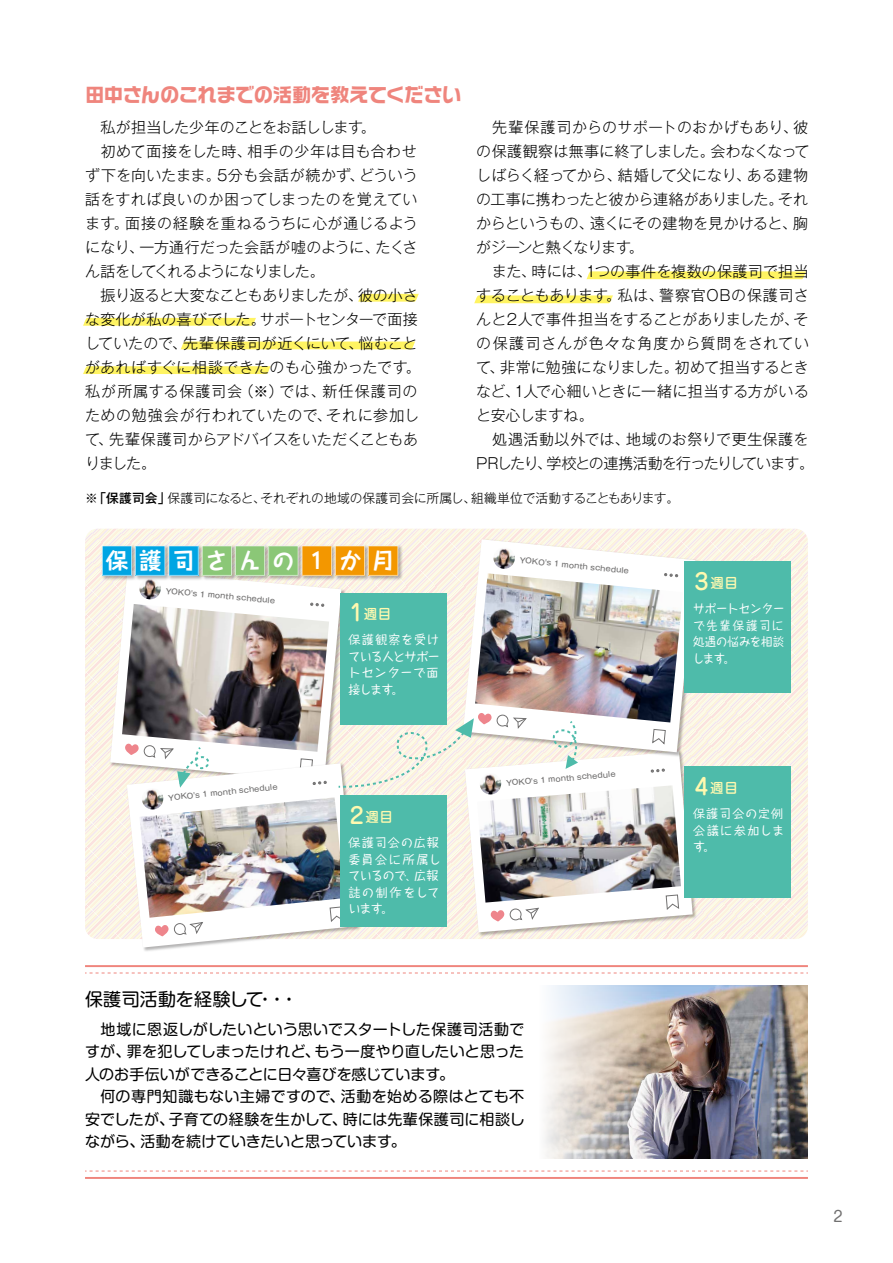
<style>
.page{position:relative;width:893px;height:1263px;background:#fff}
.page>*{position:absolute;margin:0;border:0;box-sizing:border-box;transform-origin:0 0}
.t1{font:700 22.5px "Taka Hand Std";letter-spacing:.48em;color:#fff}
.t2{font:19.5px "True Logo G Extra RKSJ H";letter-spacing:-.035em;color:#ef857d}
.t3{font:18px "Shin M Go Pro";letter-spacing:.01em;color:#000}
.t4{font:300 15px/24px "Gothic MB101 Pr 5";letter-spacing:.005em;color:#000}
.t5{font:15px/22.5px "Shin M Go Pro";letter-spacing:.005em;color:#000}
.t6{font:300 15px/24px "Gothic MB101 Pr 5";letter-spacing:-.02em;color:#000}
.t7{font:15px "Shin M Go Pro";color:#727171}
.t8{font:500 13.5px "Jun 34 Pro";letter-spacing:.05em;color:#fff9b0}
.t9{font:300 12.75px "Gothic MB101 Pr 5";color:#000}
.t10{font:500 12px/16.5px "Taka Hand Std";letter-spacing:.055em;color:#fff;text-align:justify}
.t11{font:500 12px/16.5px "Taka Hand Std";letter-spacing:.085em;color:#fff}
.t12{font:500 12px/16.5px "Taka Hand Std";letter-spacing:.055em;color:#fff;text-align:justify;scale:.95 1}
.t13{font:500 7.5px "Gothic MB101 Pr 5";color:#727171}
.s1{font-weight:500}
.s2{font-size:22.5px}
</style>
<div class="page">
<svg style="left:358px;top:294px;width:61px;height:8px"></svg>
<svg style="left:83px;top:318px;width:173px;height:8px"></svg>
<svg style="left:181px;top:341px;width:234px;height:8px;background:#fff46e"></svg>
<svg style="left:83px;top:366px;width:188px;height:8px;background:#fff469"></svg>
<svg style="left:586px;top:271px;width:220px;height:8px;background:#fff46c"></svg>
<svg style="left:474px;top:295px;width:139px;height:8px"></svg>
<svg style="left:85px;top:529px;width:723px;height:410px;background:#faf1e5"></svg>
<svg style="left:110px;top:582px;width:231px;height:199px"></svg>
<img style="left:139px;top:582px;width:22px;height:18px">
<img style="left:122px;top:604px;width:207px;height:148px">
<img style="left:665px;top:986px;width:143px;height:172px">
<svg style="left:545px;top:985px;width:120px;height:174px;background:#d2cdca"></svg>
<hr style="left:85px;top:965px;width:723px;height:2px;background:#ef857d">
<svg style="left:85px;top:972px;width:723px;height:1px"></svg>
<hr style="left:85px;top:1177px;width:723px;height:2px;background:#ef857d">
<svg style="left:85px;top:1170px;width:723px;height:1px"></svg>
<img style="left:100px;top:544px;width:33px;height:38px">
<img style="left:133px;top:544px;width:34px;height:38px">
<img style="left:167px;top:544px;width:33px;height:38px">
<img style="left:200px;top:544px;width:33px;height:38px">
<img style="left:233px;top:544px;width:34px;height:38px">
<img style="left:267px;top:544px;width:33px;height:38px">
<img style="left:300px;top:544px;width:33px;height:38px">
<img style="left:333px;top:544px;width:33px;height:38px">
<img style="left:366px;top:544px;width:38px;height:38px">
<svg style="left:102px;top:546px;width:296px;height:29px;background:#8ab07f"></svg>
<img style="left:461px;top:538px;width:240px;height:220px">
<svg style="left:463px;top:539px;width:232px;height:213px"></svg>
<img style="left:493px;top:547px;width:22px;height:22px">
<img style="left:475px;top:573px;width:208px;height:138px">
<div style="left:684px;top:561px;width:107px;height:132px;background:#4ebbaa"></div>
<div style="left:684px;top:766px;width:107px;height:132px;background:#4ebbaa"></div>
<div style="left:340px;top:593px;width:106px;height:131px;background:#4ebbaa"></div>
<svg style="left:310px;top:603px;width:14px;height:3px"></svg>
<svg style="left:664px;top:573px;width:14px;height:4px"></svg>
<img style="left:125px;top:711px;width:568px;height:236px">
<h2 class="t2" style="left:85px;top:85px;width:378px">田中さんのこれまでの活動を教えてください</h2>
<p class="t4" style="left:476px;top:114px;width:335px">　先輩保護司からのサポートのおかげもあり、彼の保護観察は無事に終了しました。会わなくなってしばらく経ってから、結婚して父になり、ある建物の工事に携わったと彼から連絡がありました。それからというもの、遠くにその建物を見かけると、胸がジーンと熱くなります。<br>　また、時には、1つの事件を複数の保護司で担当することもあります。私は、警察官OBの保護司さんと2人で事件担当をすることがありましたが、その保護司さんが色々な角度から質問をされていて、非常に勉強になりました。初めて担当するときなど、1人で心細いときに一緒に担当する方がいると安心しますね。</p>
<p class="t6" style="left:476px;top:426px;width:339px;text-indent:16px">処遇活動以外では、地域のお祭りで更生保護を<br>PRしたり、学校との連携活動を行ったりしています。</p>
<p class="t9" style="left:85px;top:488px;width:596px">※<span class="s1">「保護司会」</span>保護司になると、それぞれの地域の保護司会に所属し、組織単位で活動することもあります。</p>
<p class="t4" style="left:85px;top:114px;width:337px">　私が担当した少年のことをお話しします。<br>　初めて面接をした時、相手の少年は目も合わせず下を向いたまま。5分も会話が続かず、どういう話をすれば良いのか困ってしまったのを覚えています。面接の経験を重ねるうちに心が通じるようになり、一方通行だった会話が嘘のように、たくさん話をしてくれるようになりました。<br>　振り返ると大変なこともありましたが、彼の小さな変化が私の喜びでした。サポートセンターで面接していたので、先輩保護司が近くにいて、悩むことがあればすぐに相談できたのも心強かったです。私が所属する保護司会（※）では、新任保護司のための勉強会が行われていたので、それに参加して、先輩保護司からアドバイスをいただくこともありました。</p>
<h1 class="t1" style="left:106px;top:544px;width:290px">保護司さんの 1 か月</h1>
<p class="t13" style="left:166px;top:585px;width:111px;rotate:5deg">YOKO's 1 month schedule</p>
<p class="t8" style="left:350px;top:603px;width:43px"><span class="s2">1</span>週目</p>
<p class="t10" style="left:348px;top:630px;width:93px">保護観察を受けている人とサポートセンターで面接します。</p>
<p class="t13" style="left:520px;top:553px;width:111px;rotate:6deg">YOKO's 1 month schedule</p>
<p class="t8" style="left:694px;top:572px;width:45px"><span class="s2">3</span>週目</p>
<p class="t12" style="left:693px;top:599px;width:98px">サポートセンターで先輩保護司に処遇の悩みを相談します。</p>
<p class="t13" style="left:168px;top:792px;width:111px;rotate:-6deg">YOKO's 1 month schedule</p>
<p class="t3" style="left:85px;top:984px;width:215px">保護司活動を経験して・・・</p>
<p class="t8" style="left:350px;top:806px;width:45px"><span class="s2">2</span>週目</p>
<p class="t11" style="left:348px;top:833px;width:94px">保護司会の広報委員会に所属しているので、広報誌の制作をしています。</p>
<p class="t13" style="left:506px;top:777px;width:111px;rotate:-5deg">YOKO's 1 month schedule</p>
<p class="t5" style="left:85px;top:1016px;width:441px">　地域に恩返しがしたいという思いでスタートした保護司活動ですが、罪を犯してしまったけれど、もう一度やり直したいと思った人のお手伝いができることに日々喜びを感じています。<br>　何の専門知識もない主婦ですので、活動を始める際はとても不安でしたが、子育ての経験を生かして、時には先輩保護司に相談しながら、活動を続けていきたいと思っています。</p>
<p class="t8" style="left:694px;top:777px;width:45px"><span class="s2">4</span>週目</p>
<p class="t10" style="left:693px;top:804px;width:92px">保護司会の定例会議に参加します。</p>
<p class="t7" style="left:833px;top:1204px;width:11px">2</p>
</div>
